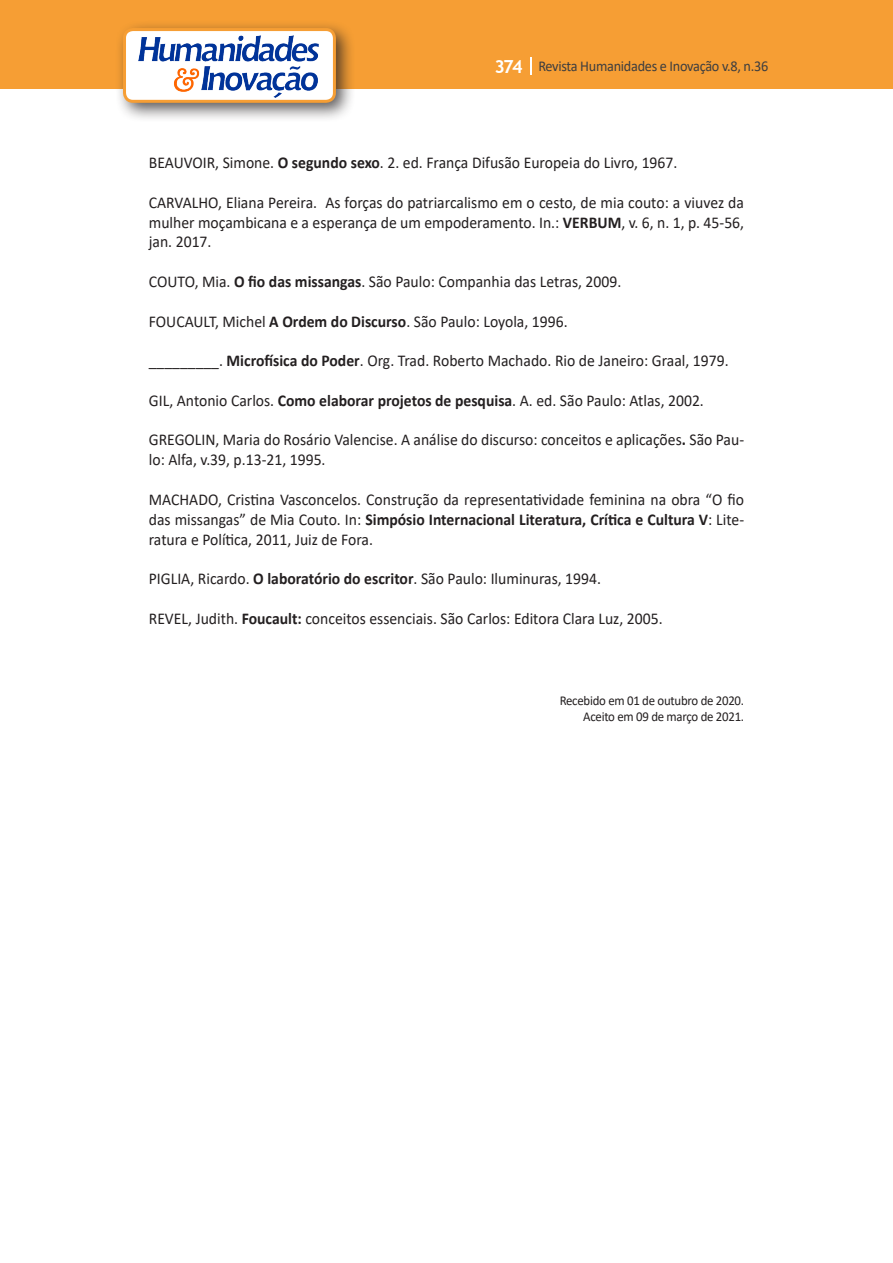
<style>
.page{position:relative;width:893px;height:1263px;background:#fff}
.page>*{position:absolute;margin:0;border:0;box-sizing:border-box;transform-origin:0 0}
.Texto{font:16.5px/19.8px "Calibri";color:#231f20;text-align:justify;scale:.95 1}
.t1{font:15px "Calibri";letter-spacing:-.02em;color:#3e3e3f;scale:.95 1}
.Texto-2{font:13.5px "Calibri";letter-spacing:-.02em;color:#231f20;scale:.95 1}
.texto{font:13.5px "Calibri";letter-spacing:-.02em;color:#231f20;scale:.95 1}
.s1{font-family:"Trebuchet MS";font-weight:700;font-size:18px;color:#fff}
.s2{font-weight:700}
</style>
<div class="page">
<div style="left:0;top:0;width:893px;height:88px;background:#f69e34"></div>
<svg style="left:530px;top:57px;width:2px;height:18px"></svg>
<div style="left:115px;top:20px;width:241px;height:103px;background:#231f20;opacity:.75"></div>
<div style="left:125px;top:30px;width:209px;height:71px;background:#fff;border-radius:9px"></div>
<img style="left:138px;top:35px;width:181px;height:62px">
<div style="left:123px;top:28px;width:213px;height:75px;border:3px solid #f69e34;border-radius:9px"></div>
<p class="t1" style="left:495px;top:56px;width:290px"><span class="s1">374</span> Revista Humanidades e Inovação v.8, n.36</p>
<p class="Texto" style="left:149px;top:152px;width:558px">BEAUVOIR, Simone. <span class="s2">O segundo sexo</span>. 2. ed. França Difusão Europeia do Livro, 1967.</p>
<p class="Texto" style="left:149px;top:192px;width:628px">CARVALHO, Eliana Pereira. As forças do patriarcalismo em o cesto, de mia couto: a viuvez da mulher moçambicana e a esperança de um empoderamento. In.: <span class="s2">VERBUM</span>, v. 6, n. 1, p. 45-56, jan. 2017.</p>
<p class="Texto" style="left:149px;top:271px;width:499px">COUTO, Mia. <span class="s2">O fio das missangas</span>. São Paulo: Companhia das Letras, 2009.</p>
<p class="Texto" style="left:149px;top:311px;width:442px">FOUCAULT, Michel <span class="s2">A Ordem do Discurso</span>. São Paulo: Loyola, 1996.</p>
<p class="Texto" style="left:149px;top:350px;width:612px">_________. <span class="s2">Microfísica do Poder</span>. Org. Trad. Roberto Machado. Rio de Janeiro: Graal, 1979.</p>
<p class="Texto" style="left:149px;top:390px;width:586px">GIL, Antonio Carlos. <span class="s2">Como elaborar projetos de pesquisa</span>. A. ed. São Paulo: Atlas, 2002.</p>
<p class="Texto" style="left:149px;top:430px;width:628px">GREGOLIN, Maria do Rosário Valencise. A análise do discurso: conceitos e aplicações<span class="s2">.</span> São Pau&shy;lo: Alfa, v.39, p.13-21, 1995.</p>
<p class="Texto" style="left:149px;top:489px;width:628px">MACHADO, Cristina Vasconcelos. Construção da representatividade feminina na obra “O fio das missangas” de Mia Couto. In: <span class="s2">Simpósio Internacional Literatura, Crítica e Cultura V</span>: Lite&shy;ratura e Política, 2011, Juiz de Fora.</p>
<p class="Texto" style="left:149px;top:568px;width:477px">PIGLIA, Ricardo. <span class="s2">O laboratório do escritor</span>. São Paulo: Iluminuras, 1994.</p>
<p class="Texto" style="left:149px;top:608px;width:542px">REVEL, Judith. <span class="s2">Foucault:</span> conceitos essenciais. São Carlos: Editora Clara Luz, 2005.</p>
<p class="Texto-2" style="left:560px;top:691px;width:196px">Recebido em 01 de outubro de 2020.</p>
<p class="texto" style="left:583px;top:707px;width:171px">Aceito em 09 de março de 2021.</p>
</div>
